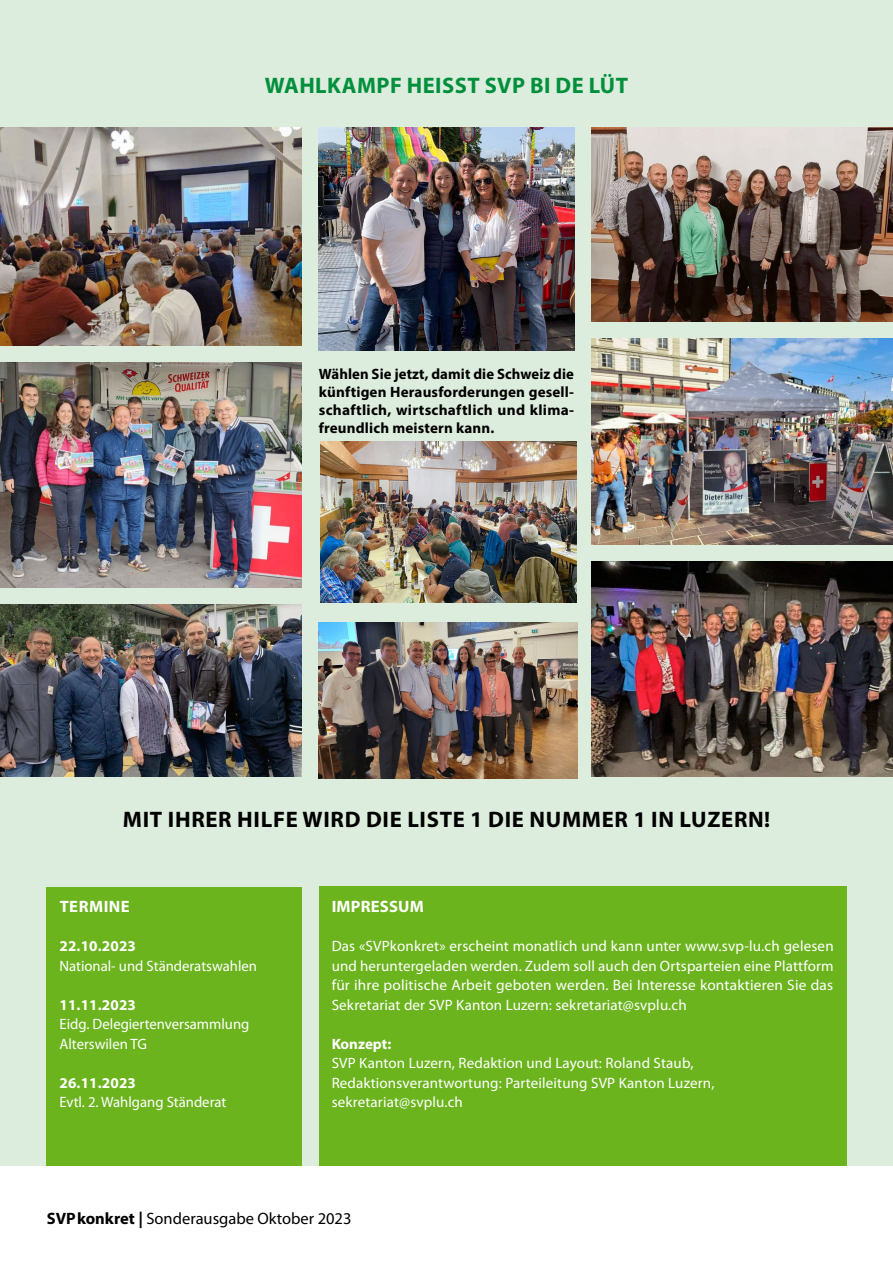
<style>
.page{position:relative;width:893px;height:1263px;background:#fff}
.page>*{position:absolute;margin:0;border:0;box-sizing:border-box;transform-origin:0 0}
.t1{font:700 22.5px "Myriad Pro";letter-spacing:.03em;color:#000}
.t2{font:700 22.5px "Myriad Pro";letter-spacing:.02em;color:#00903d}
.t3{font:16.5px "Myriad Pro";color:#000}
.t4{font:700 16.5px "Myriad Pro";letter-spacing:.01em;color:#fff}
.t5{font:700 16.5px "Myriad Pro";letter-spacing:.03em;color:#fff}
.t6{font:15px/19.5px "Myriad Pro";letter-spacing:.01em;color:#fff}
.t7{font:700 15px/18px "Myriad Pro";letter-spacing:.015em;color:#000;text-align:justify}
.t8{font:700 15px "Myriad Pro";letter-spacing:.01em;color:#fff}
.s1{font-weight:700}
</style>
<div class="page">
<div style="left:0;top:0;width:893px;height:1165px;background:#ddeddd"></div>
<img style="left:0;top:127px;width:302px;height:218px">
<img style="left:318px;top:623px;width:259px;height:156px">
<img style="left:591px;top:127px;width:302px;height:194px">
<img style="left:591px;top:339px;width:302px;height:205px">
<img style="left:0;top:604px;width:302px;height:173px">
<img style="left:0;top:362px;width:302px;height:225px">
<img style="left:591px;top:561px;width:302px;height:216px">
<img style="left:321px;top:441px;width:255px;height:161px">
<img style="left:319px;top:127px;width:255px;height:223px">
<div style="left:47px;top:887px;width:255px;height:278px;background:#6cb41e"></div>
<div style="left:319px;top:887px;width:527px;height:279px;background:#6cb41e"></div>
<h1 class="t2" style="left:265px;top:71px;width:365px">WAHLKAMPF HEISST SVP BI DE LÜT</h1>
<p class="t7" style="left:319px;top:364px;width:257px">Wählen Sie jetzt, damit die Schweiz die künftigen Herausforderungen gesell&shy;schaftlich, wirtschaftlich und klima&shy;freundlich meistern kann.</p>
<h1 class="t1" style="left:123px;top:804px;width:649px">MIT IHRER HILFE WIRD DIE LISTE 1 DIE NUMMER 1 IN LUZERN!</h1>
<p class="t5" style="left:60px;top:896px;width:72px">TERMINE</p>
<p class="t8" style="left:60px;top:936px;width:78px">22.10.2023</p>
<p class="t6" style="left:60px;top:956px;width:199px">National- und Ständeratswahlen</p>
<p class="t8" style="left:60px;top:995px;width:78px">11.11.2023</p>
<p class="t6" style="left:60px;top:1014px;width:191px">Eidg. Delegiertenversammlung<br>Alterswilen TG</p>
<p class="t8" style="left:60px;top:1073px;width:78px">26.11.2023</p>
<p class="t6" style="left:60px;top:1092px;width:168px">Evtl. 2. Wahlgang Ständerat</p>
<p class="t4" style="left:332px;top:895px;width:94px">IMPRESSUM</p>
<p class="t6" style="left:332px;top:936px;width:503px;text-align:justify">Das «SVPkonkret» erscheint monatlich und kann unter www.svp-lu.ch gelesen und heruntergeladen werden. Zudem soll auch den Ortsparteien eine Plattform für ihre politische Arbeit geboten werden. Bei Interesse kontaktieren Sie das Sekretariat der SVP Kanton Luzern: sekretariat@svplu.ch</p>
<p class="t8" style="left:332px;top:1034px;width:61px">Konzept:</p>
<p class="t6" style="left:332px;top:1053px;width:384px">SVP Kanton Luzern, Redaktion und Layout: Roland Staub,<br>Redaktionsverantwortung: Parteileitung SVP Kanton Luzern, sekretariat@svplu.ch</p>
<p class="t3" style="left:47px;top:1208px;width:306px"><span class="s1">SVPkonkret |</span> Sonderausgabe Oktober 2023</p>
</div>
